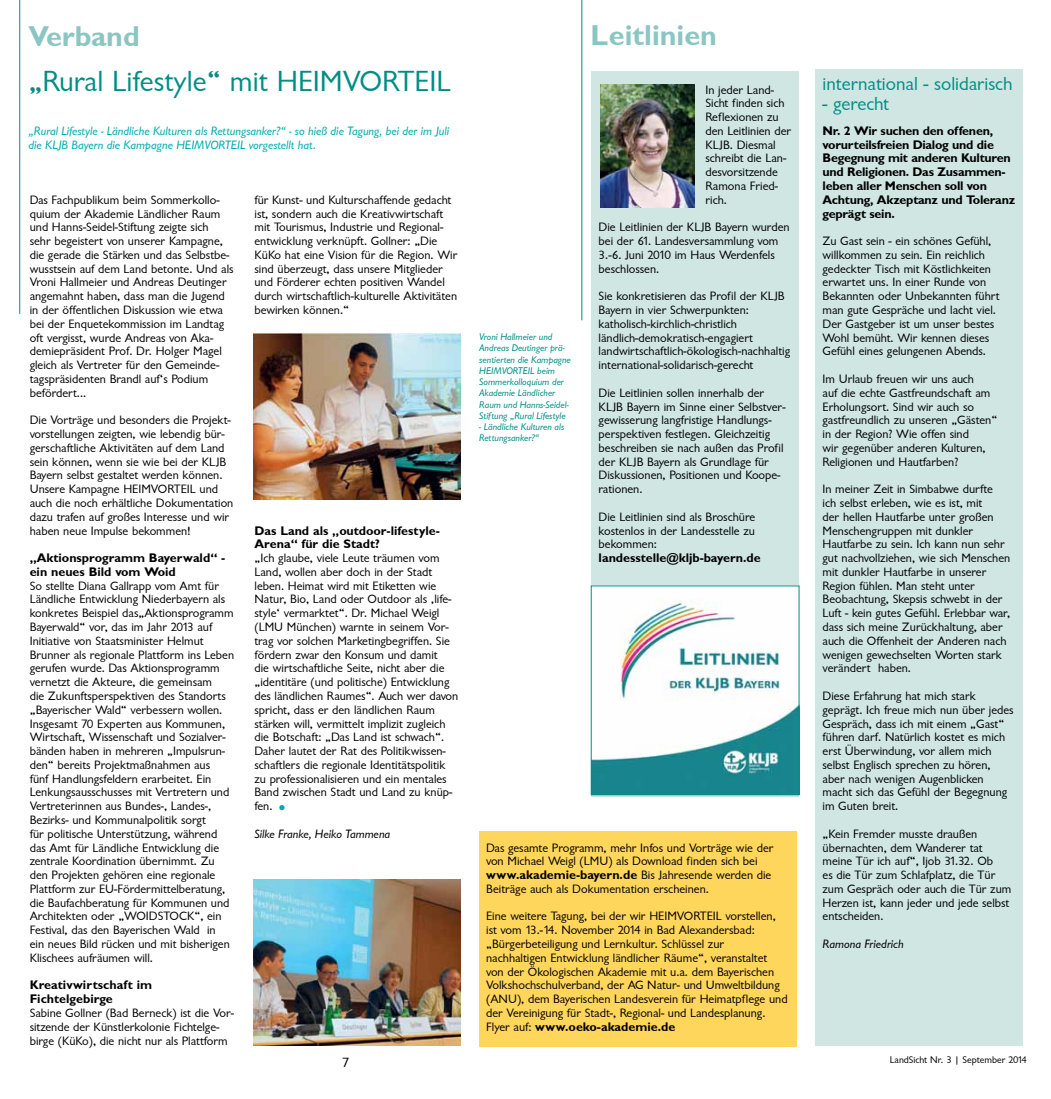
<style>
.page{position:relative;width:1051px;height:1099px;background:#fff}
.page>*{position:absolute;margin:0;border:0;box-sizing:border-box;transform-origin:0 0}
.t1{font:30px "Garrison Sans";color:#008e84}
.t2{font:28.75px "Garrison Sans BOLD";color:#8bc6c3}
.t3{font:19.38px "Garrison Sans";color:#008e84}
.t4{font:13.75px "Garrison Sans";color:#000}
.t5{font:12.5px/13.8px "Garrison Sans";color:#000}
.t6{font:12.5px/13.8px "Garrison Sans BOLD";color:#000}
.t7{font:12.5px/13.8px "Garrison Sans BOLD";letter-spacing:-.02em;color:#000}
.t8{font:12.5px/13.8px "Garrison Sans ITALIC";color:#00aaad}
.t9{font:12.5px "Garrison Sans ITALIC";color:#000}
.t10{font:10px/11.2px "Garrison Sans ITALIC";color:#008e84}
.t11{font:10px "Garrison Sans";color:#000}
.s1{font-size:18.75px;color:#00aaad}
.s2{font-family:"Garrison Sans"}
</style>
<div class="page">
<hr style="left:19px;top:0;width:1px;height:314px;background:#008e84">
<hr style="left:581px;top:0;width:1px;height:320px;background:#008e84">
<div style="left:591px;top:71px;width:207px;height:725px;background:#cfe6e3"></div>
<img style="left:600px;top:85px;width:94px;height:122px">
<div style="left:815px;top:70px;width:207px;height:975px;background:#cfe6e3"></div>
<img style="left:592px;top:587px;width:205px;height:206px">
<div style="left:590px;top:585px;width:209px;height:210px;border:1px solid #008e84"></div>
<div style="left:479px;top:831px;width:317px;height:216px;background:#ffd65c"></div>
<img style="left:253px;top:879px;width:207px;height:166px">
<img style="left:253px;top:333px;width:207px;height:166px">
<h2 class="t2" style="left:28px;top:20px;width:113px">Verband</h2>
<h2 class="t2" style="left:590px;top:20px;width:128px">Leitlinien</h2>
<p class="t5" style="left:705px;top:83px;width:87px">In jeder Land-<br>Sicht finden sich<br>Reflexionen zu den Leitlinien der<br>KLJB. Diesmal schreibt die Lan&shy;desvorsitzende<br>Ramona Fried&shy;rich.</p>
<p class="t5" style="left:598px;top:221px;width:192px">Die Leitlinien der KLJB Bayern wurden bei der 61. Landesversammlung vom<br>3.-6. Juni 2010 im Haus Werdenfels beschlossen.</p>
<p class="t5" style="left:598px;top:289px;width:193px">Sie konkretisieren das Profil der KLJB Bayern in vier Schwerpunkten: katholisch-kirchlich-christlich ländlich-demokratisch-engagiert landwirtschaftlich-ökologisch-nachhaltig international-solidarisch-gerecht</p>
<p class="t5" style="left:598px;top:386px;width:188px">Die Leitlinien sollen innerhalb der KLJB Bayern im Sinne einer Selbstver&shy;gewisserung langfristige Handlungs&shy;perspektiven festlegen. Gleichzeitig beschreiben sie nach außen das Profil der KLJB Bayern als Grundlage für Diskussionen, Positionen und Koope&shy;rationen.</p>
<p class="t5" style="left:598px;top:510px;width:158px;text-align:justify">Die Leitlinien sind als Broschüre kostenlos in der Landesstelle zu bekommen:</p>
<p class="t6" style="left:598px;top:551px;width:164px">landesstelle@kljb-bayern.de</p>
<h1 class="t1" style="left:28px;top:65px;width:424px">„Rural Lifestyle“ mit HEIMVORTEIL</h1>
<p class="t8" style="left:28px;top:124px;width:422px">„Rural Lifestyle - Ländliche Kulturen als Rettungsanker?“ - so hieß die Tagung, bei der im Juli die KLJB Bayern die Kampagne HEIMVORTEIL vorgestellt hat.</p>
<p class="t5" style="left:254px;top:193px;width:204px">für Kunst- und Kulturschaffende gedacht ist, sondern auch die Kreativwirtschaft mit Tourismus, Industrie und Regional&shy;entwicklung verknüpft. Gollner: „Die KüKo hat eine Vision für die Region. Wir sind überzeugt, dass unsere Mitglieder und Förderer echten positiven Wandel durch wirtschaftlich-kulturelle Aktivitäten bewirken können.“</p>
<p class="t5" style="left:30px;top:193px;width:205px">Das Fachpublikum beim Sommerkollo&shy;quium der Akademie Ländlicher Raum und Hanns-Seidel-Stiftung zeigte sich<br>sehr begeistert von unserer Kampagne, die gerade die Stärken und das Selbstbe&shy;wusstsein auf dem Land betonte. Und als Vroni Hallmeier und Andreas Deutinger angemahnt haben, dass man die Jugend in der öffentlichen Diskussion wie etwa bei der Enquetekommission im Landtag oft vergisst, wurde Andreas von Aka&shy;demiepräsident Prof. Dr. Holger Magel gleich als Vertreter für den Gemeinde&shy;tagspräsidenten Brandl auf‘s Podium befördert...</p>
<p class="t5" style="left:30px;top:413px;width:205px">Die Vorträge und besonders die Projekt&shy;vorstellungen zeigten, wie lebendig bür&shy;gerschaftliche Aktivitäten auf dem Land sein können, wenn sie wie bei der KLJB Bayern selbst gestaltet werden können.<br>Unsere Kampagne HEIMVORTEIL und auch die noch erhältliche Dokumentation dazu trafen auf großes Interesse und wir haben neue Impulse bekommen!</p>
<p class="t6" style="left:30px;top:551px;width:197px">„Aktionsprogramm Bayerwald“ - ein neues Bild vom Woid</p>
<p class="t5" style="left:30px;top:579px;width:206px">So stellte Diana Gallrapp vom Amt für Ländliche Entwicklung Niederbayern als konkretes Beispiel das„Aktionsprogramm Bayerwald“ vor, das im Jahr 2013 auf Initiative von Staatsminister Helmut Brunner als regionale Plattform ins Leben gerufen wurde. Das Aktionsprogramm vernetzt die Akteure, die gemeinsam<br>die Zukunftsperspektiven des Standorts „Bayerischer Wald“ verbessern wollen.<br>Insgesamt 70 Experten aus Kommunen, Wirtschaft, Wissenschaft und Sozialver&shy;bänden haben in mehreren „Impulsrun&shy;den“ bereits Projektmaßnahmen aus<br>fünf Handlungsfeldern erarbeitet. Ein Lenkungsausschusses mit Vertretern und Vertreterinnen aus Bundes-, Landes-, Bezirks- und Kommunalpolitik sorgt<br>für politische Unterstützung, während das Amt für Ländliche Entwicklung die zentrale Koordination übernimmt. Zu den Projekten gehören eine regionale Plattform zur EU-Fördermittelberatung, die Baufachberatung für Kommunen und Architekten oder „WOIDSTOCK“, ein Festival, das den Bayerischen Wald in<br>ein neues Bild rücken und mit bisherigen Klischees aufräumen will.</p>
<p class="t6" style="left:30px;top:978px;width:124px">Kreativwirtschaft im<br>Fichtelgebirge</p>
<p class="t5" style="left:30px;top:1006px;width:206px">Sabine Gollner (Bad Berneck) ist die Vor&shy;sitzende der Künstlerkolonie Fichtelge&shy;birge (KüKo), die nicht nur als Plattform</p>
<p class="t10" style="left:479px;top:331px;width:93px">Vroni Hallmeier und<br>Andreas Deutinger prä&shy;sentierten die Kampagne<br>HEIMVORTEIL beim<br>Sommerkolloquium der<br>Akademie Ländlicher<br>Raum und Hanns-Seidel-<br>Stiftung „Rural Lifestyle</p>
<p class="t10" style="left:479px;top:421px;width:87px">- Ländliche Kulturen als<br>Rettungsanker?“</p>
<p class="t6" style="left:254px;top:523px;width:187px">Das Land als „outdoor-lifestyle-<br>Arena“ für die Stadt?</p>
<p class="t5" style="left:254px;top:551px;width:205px">„Ich glaube, viele Leute träumen vom Land, wollen aber doch in der Stadt leben. Heimat wird mit Etiketten wie Natur, Bio, Land oder Outdoor als ‚life&shy;style‘ vermarktet“. Dr. Michael Weigl (LMU München) warnte in seinem Vor&shy;trag vor solchen Marketingbegriffen. Sie fördern zwar den Konsum und damit<br>die wirtschaftliche Seite, nicht aber die „identitäre (und politische) Entwicklung des ländlichen Raumes“. Auch wer davon spricht, dass er den ländlichen Raum stärken will, vermittelt implizit zugleich die Botschaft: „Das Land ist schwach“.<br>Daher lautet der Rat des Politikwissen&shy;schaftlers die regionale Identitätspolitik zu professionalisieren und ein mentales Band zwischen Stadt und Land zu knüp&shy;fen. <span class="s1">•</span></p>
<p class="t9" style="left:254px;top:826px;width:137px">Silke Franke, Heiko Tammena</p>
<p class="t5" style="left:486px;top:840px;width:289px">Das gesamte Programm, mehr Infos und Vorträge wie der von Michael Weigl (LMU) als Download finden sich bei</p>
<p class="t6" style="left:486px;top:868px;width:287px">www.akademie-bayern.de <span class="s2">Bis Jahresende werden die</span></p>
<p class="t5" style="left:486px;top:882px;width:224px">Beiträge auch als Dokumentation erscheinen.</p>
<p class="t5" style="left:486px;top:909px;width:303px">Eine weitere Tagung, bei der wir HEIMVORTEIL vorstellen, ist vom 13.-14. November 2014 in Bad Alexandersbad: „Bürgerbeteiligung und Lernkultur. Schlüssel zur nachhaltigen Entwicklung ländlicher Räume“, veranstaltet von der Ökologischen Akademie mit u.a. dem Bayerischen Volkshochschulverband, der AG Natur- und Umweltbildung (ANU), dem Bayerischen Landesverein für Heimatpflege und der Vereinigung für Stadt-, Regional- und Landesplanung.</p>
<p class="t6" style="left:486px;top:1019px;width:191px"><span class="s2">Flyer auf:</span> www.oeko-akademie.de</p>
<h3 class="t3" style="left:822px;top:73px;width:192px">international - solidarisch</h3>
<h3 class="t3" style="left:822px;top:93px;width:68px">- gerecht</h3>
<p class="t7" style="left:822px;top:124px;width:194px">Nr. 2 Wir suchen den offenen, vorurteilsfreien Dialog und die<br>Begegnung mit anderen Kulturen und Religionen. Das Zusammen&shy;leben aller Menschen soll von<br>Achtung, Akzeptanz und Toleranz geprägt sein.</p>
<p class="t5" style="left:822px;top:234px;width:178px">Zu Gast sein - ein schönes Gefühl, willkommen zu sein. Ein reichlich gedeckter Tisch mit Köstlichkeiten erwartet uns. In einer Runde von Bekannten oder Unbekannten führt man gute Gespräche und lacht viel.<br>Der Gastgeber ist um unser bestes Wohl bemüht. Wir kennen dieses Gefühl eines gelungenen Abends.</p>
<p class="t5" style="left:822px;top:372px;width:176px">Im Urlaub freuen wir uns auch<br>auf die echte Gastfreundschaft am<br>Erholungsort. Sind wir auch so gastfreundlich zu unseren „Gästen“ in der Region? Wie offen sind<br>wir gegenüber anderen Kulturen,<br>Religionen und Hautfarben?</p>
<p class="t5" style="left:822px;top:482px;width:189px">In meiner Zeit in Simbabwe durfte<br>ich selbst erleben, wie es ist, mit<br>der hellen Hautfarbe unter großen Menschengruppen mit dunkler Hautfarbe zu sein. Ich kann nun sehr gut nachvollziehen, wie sich Menschen mit dunkler Hautfarbe in unserer Region fühlen. Man steht unter Beobachtung, Skepsis schwebt in der Luft - kein gutes Gefühl. Erlebbar war, dass sich meine Zurückhaltung, aber auch die Offenheit der Anderen nach wenigen gewechselten Worten stark verändert haben.</p>
<p class="t5" style="left:822px;top:689px;width:192px">Diese Erfahrung hat mich stark geprägt. Ich freue mich nun über jedes<br>Gespräch, dass ich mit einem „Gast“ führen darf. Natürlich kostet es mich erst Überwindung, vor allem mich selbst Englisch sprechen zu hören, aber nach wenigen Augenblicken macht sich das Gefühl der Begegnung im Guten breit.</p>
<p class="t5" style="left:822px;top:827px;width:190px">„Kein Fremder musste draußen übernachten, dem Wanderer tat meine Tür ich auf“, Ijob 31.32. Ob<br>es die Tür zum Schlafplatz, die Tür zum Gespräch oder auch die Tür zum<br>Herzen ist, kann jeder und jede selbst entscheiden.</p>
<p class="t9" style="left:822px;top:936px;width:83px">Ramona Friedrich</p>
<p class="t4" style="left:342px;top:1055px;width:9px">7</p>
<p class="t11" style="left:889px;top:1054px;width:138px">LandSicht Nr. 3 | September 2014</p>
</div>
